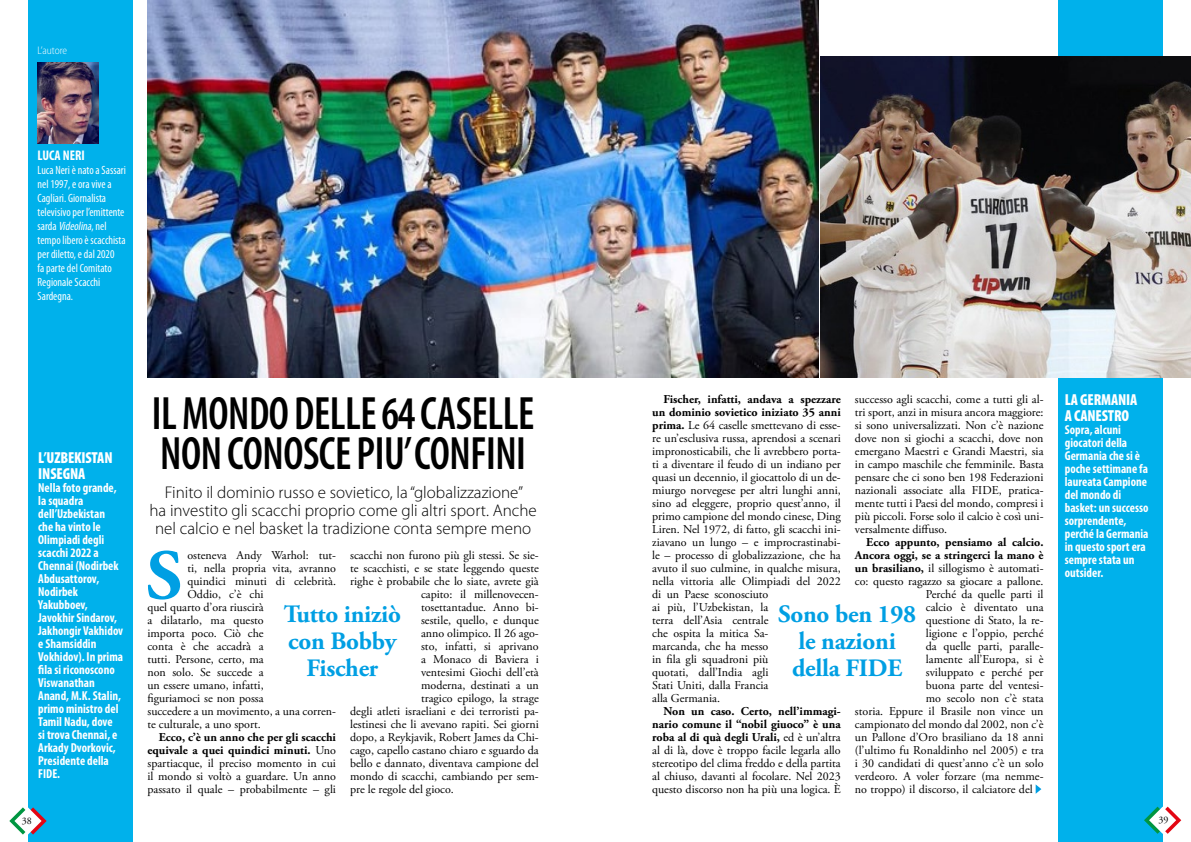
<style>
.page{position:relative;width:1191px;height:842px;background:#fff}
.page>*{position:absolute;margin:0;border:0;box-sizing:border-box;transform-origin:0 0}
.t1{font:700 70.8px "Adobe Garamond Pro";color:#009fe3}
.t2{font:600 condensed 47px/40px "Myriad Pro";letter-spacing:-.01em;color:#000;scale:.92 1}
.t3{font:700 25px/27px "Adobe Garamond Pro";letter-spacing:-.01em;color:#009fe3;text-align:center}
.t4{font:300 17px/18px "Myriad Pro";color:#000;text-align:center}
.t5{font:900 condensed 16px/16px "Myriad Pro";letter-spacing:-.01em;color:#fff;scale:.96 1}
.t6{font:700 condensed 14px "Myriad Pro";color:#fff;scale:.96 1}
.t7{font:700 condensed 13px/13px "Myriad Pro";color:#fff;scale:.96 1}
.t8{font:12px/13px "Adobe Garamond Pro";color:#000;text-align:justify}
.t9{font:condensed 12px/14px "Myriad Pro";color:#fff;scale:.96 1}
.t10{font:700 12px "Adobe Garamond Pro";color:#000}
.t11{font:300 semi-condensed 11px "Myriad Pro";color:#fff;scale:.96 1}
.t12{font:10px "Adobe Garamond Pro";color:#000}
.s1{font-style:italic}
.s2{font-weight:700}
</style>
<div class="page">
<div style="left:28px;top:0;width:105px;height:842px;background:#00b1eb"></div>
<svg style="left:9px;top:807px;width:38px;height:27px"></svg>
<div style="left:1057px;top:0;width:105px;height:842px;background:#00b1eb"></div>
<img style="left:147px;top:0;width:671px;height:377px">
<svg style="left:1144px;top:807px;width:37px;height:27px"></svg>
<svg style="left:1035px;top:784px;width:6px;height:10px"></svg>
<img style="left:821px;top:57px;width:370px;height:320px">
<img style="left:38px;top:62px;width:61px;height:82px">
<p class="t11" style="left:38px;top:45px;width:32px">L’autore</p>
<p class="t6" style="left:38px;top:146px;width:51px">LUCA NERI</p>
<p class="t9" style="left:38px;top:162px;width:93px">Luca Neri è nato a Sassari nel 1997, e ora vive a<br>Cagliari. Giornalista televisivo per l’emittente s a r d a <span class="s1">Videolina</span>, n e l tempo libero è scacchista per diletto, e dal 2020<br>fa parte del Comitato<br>Regionale Scacchi<br>Sardegna.</p>
<h3 class="t5" style="left:38px;top:449px;width:79px">L’UZBEKISTAN<br>INSEGNA</h3>
<p class="t7" style="left:38px;top:481px;width:90px">Nella foto grande, la squadra dell’Uzbekistan che ha vinto le<br>Olimpiadi degli scacchi 2022 a<br>Chennai (Nodirbek<br>Abdusattorov,<br>Nodirbek<br>Yakubboev,<br>Javokhir Sindarov,<br>Jakhongir Vakhidov e Shamsiddin<br>Vokhidov). In prima fila si riconoscono<br>Viswanathan<br>Anand, M.K. Stalin, primo ministro del<br>Tamil Nadu, dove<br>si trova Chennai, e<br>Arkady Dvorkovic,<br>Presidente della<br>FIDE.</p>
<p class="t12" style="left:22px;top:814px;width:11px">38</p>
<p class="t8" style="left:652px;top:393px;width:190px;text-align:left;text-indent:11px"><span class="s2">Fischer, infatti, andava a spezzare un dominio sovietico iniziato 35 anni prima.</span> Le 64 caselle smettevano di esse&shy;re un’esclusiva russa, aprendosi a scenari impronosticabili, che li avrebbero porta&shy;ti a diventare il feudo di un indiano per quasi un decennio, il giocattolo di un de&shy;miurgo norvegese per altri lunghi anni, sino ad eleggere, proprio quest’anno, il primo campione del mondo cinese, Ding Liren. Nel 1972, di fatto, gli scacchi ini&shy;ziavano un lungo – e improcrastinabi&shy;le – processo di globalizzazione, che ha avuto il suo culmine, in qualche misura, nella vittoria alle Olimpiadi del 2022 di un Paese sconosciuto<br>ai più, l’Uzbekistan, la<br>terra dell’Asia centrale<br>che ospita la mitica Sa-<br>marcanda, che ha messo<br>in fila gli squadroni più<br>quotati, dall’India agli<br>Stati Uniti, dalla Francia<br>alla Germania.</p>
<p class="t8" style="left:652px;top:705px;width:190px;text-indent:11px"><span class="s2">Non un caso. Certo, nell’immagi&shy;nario comune il “nobil giuoco” è una roba al di quà degli Urali,</span> ed è un’altra al di là, dove è troppo facile legarla allo stereotipo del clima freddo e della partita al chiuso, davanti al focolare. Nel 2023 questo discorso non ha più una logica. È</p>
<p class="t8" style="left:855px;top:393px;width:190px">successo agli scacchi, come a tutti gli al&shy;tri sport, anzi in misura ancora maggiore: si sono universalizzati. Non c’è nazione dove non si giochi a scacchi, dove non emergano Maestri e Grandi Maestri, sia in campo maschile che femminile. Basta pensare che ci sono ben 198 Federazioni nazionali associate alla FIDE, pratica&shy;mente tutti i Paesi del mondo, compresi i più piccoli. Forse solo il calcio è così uni&shy;versalmente diffuso.</p>
<p class="t10" style="left:866px;top:535px;width:179px">Ecco appunto, pensiamo al calcio.</p>
<p class="t10" style="left:855px;top:548px;width:190px">Ancora oggi, se a stringerci la mano è</p>
<p class="t8" style="left:855px;top:562px;width:190px"><span class="s2">un brasiliano,</span> il sillogismo è automati-</p>
<p class="t8" style="left:855px;top:575px;width:190px">co: questo ragazzo sa giocare a pallone.</p>
<p class="t8" style="left:926px;top:588px;width:119px">Perché da quelle parti il</p>
<p class="t8" style="left:926px;top:601px;width:119px">calcio è diventato una</p>
<p class="t8" style="left:926px;top:614px;width:119px">questione di Stato, la re-</p>
<p class="t8" style="left:926px;top:627px;width:119px">ligione e l’oppio, perché</p>
<p class="t8" style="left:926px;top:640px;width:119px">da quelle parti, paralle-</p>
<p class="t8" style="left:926px;top:653px;width:119px">lamente all’Europa, si è</p>
<p class="t8" style="left:926px;top:666px;width:119px">sviluppato e perché per</p>
<p class="t8" style="left:926px;top:679px;width:119px">buona parte del ventesi-</p>
<p class="t8" style="left:926px;top:692px;width:119px">mo secolo non c’è stata</p>
<p class="t8" style="left:855px;top:705px;width:190px">storia. Eppure il Brasile non vince un</p>
<p class="t8" style="left:855px;top:718px;width:190px">campionato del mondo dal 2002, non c’è</p>
<p class="t8" style="left:855px;top:731px;width:190px">un Pallone d’Oro brasiliano da 18 anni</p>
<p class="t8" style="left:855px;top:744px;width:190px">(l’ultimo fu Ronaldinho nel 2005) e tra</p>
<p class="t8" style="left:855px;top:757px;width:190px">i 30 candidati di quest’anno c’è un solo</p>
<p class="t8" style="left:855px;top:770px;width:190px">verdeoro. A voler forzare (ma nemme-</p>
<p class="t8" style="left:855px;top:783px;width:179px">no troppo) il discorso, il calciatore del</p>
<h2 class="t2" style="left:152px;top:395px;width:417px">IL MONDO DELLE 64 CASELLE<br>NON CONOSCE PIU’CONFINI</h2>
<h3 class="t4" style="left:149px;top:483px;width:389px">Finito il dominio russo e sovietico, la “globalizzazione”<br>ha investito gli scacchi proprio come gli altri sport. Anche nel calcio e nel basket la tradizione conta sempre meno</h3>
<h1 class="t1" style="left:146px;top:535px;width:37px">S</h1>
<p class="t8" style="left:187px;top:549px;width:150px">osteneva Andy Warhol: tut-</p>
<p class="t8" style="left:350px;top:549px;width:190px">scacchi non furono più gli stessi. Se sie-</p>
<p class="t8" style="left:350px;top:562px;width:190px">te scacchisti, e se state leggendo queste</p>
<p class="t8" style="left:350px;top:575px;width:190px">righe è probabile che lo siate, avrete già</p>
<p class="t8" style="left:421px;top:588px;width:119px">capito: il millenovecen-</p>
<p class="t8" style="left:421px;top:601px;width:119px">tosettantadue. Anno bi-</p>
<p class="t8" style="left:421px;top:614px;width:119px">sestile, quello, e dunque</p>
<p class="t8" style="left:421px;top:627px;width:119px">anno olimpico. Il 26 ago-</p>
<p class="t8" style="left:421px;top:640px;width:119px">sto, infatti, si aprivano</p>
<p class="t8" style="left:421px;top:653px;width:119px">a Monaco di Baviera i</p>
<p class="t8" style="left:421px;top:666px;width:119px">ventesimi Giochi dell’età</p>
<p class="t8" style="left:421px;top:679px;width:119px">moderna, destinati a un</p>
<p class="t8" style="left:421px;top:692px;width:119px">tragico epilogo, la strage</p>
<p class="t8" style="left:350px;top:705px;width:190px">degli atleti israeliani e dei terroristi pa-</p>
<p class="t8" style="left:350px;top:718px;width:190px">lestinesi che li avevano rapiti. Sei giorni</p>
<p class="t8" style="left:350px;top:731px;width:190px">dopo, a Reykjavik, Robert James da Chi-</p>
<p class="t8" style="left:350px;top:744px;width:190px">cago, capello castano chiaro e sguardo da</p>
<p class="t8" style="left:350px;top:757px;width:190px">bello e dannato, diventava campione del</p>
<p class="t8" style="left:350px;top:770px;width:190px">mondo di scacchi, cambiando per sem-</p>
<p class="t8" style="left:350px;top:783px;width:105px">pre le regole del gioco.</p>
<p class="t8" style="left:187px;top:562px;width:150px">ti, nella propria vita, avranno</p>
<p class="t8" style="left:187px;top:575px;width:150px">quindici minuti di celebrità.</p>
<p class="t8" style="left:187px;top:588px;width:78px">Oddio, c’è chi</p>
<p class="t8" style="left:147px;top:601px;width:118px">quel quarto d’ora riuscirà</p>
<p class="t8" style="left:147px;top:614px;width:118px">a dilatarlo, ma questo</p>
<p class="t8" style="left:147px;top:627px;width:118px">importa poco. Ciò che</p>
<p class="t8" style="left:147px;top:640px;width:118px">conta è che accadrà a</p>
<p class="t8" style="left:147px;top:653px;width:118px">tutti. Persone, certo, ma</p>
<p class="t8" style="left:147px;top:666px;width:118px">non solo. Se succede a</p>
<p class="t8" style="left:147px;top:679px;width:118px">un essere umano, infatti,</p>
<p class="t8" style="left:147px;top:692px;width:118px">figuriamoci se non possa</p>
<p class="t8" style="left:147px;top:705px;width:190px">succedere a un movimento, a una corren-</p>
<p class="t8" style="left:147px;top:718px;width:115px">te culturale, a uno sport.</p>
<p class="t8" style="left:147px;top:731px;width:190px;text-indent:11px"><span class="s2">Ecco, c’è un anno che per gli scacchi equivale a quei quindici minuti.</span> Uno spartiacque, il preciso momento in cui il mondo si voltò a guardare. Un anno passato il quale – probabilmente – gli</p>
<h3 class="t3" style="left:284px;top:601px;width:119px">Tutto iniziò con Bobby<br>Fischer</h3>
<h3 class="t3" style="left:778px;top:601px;width:139px">Sono ben 198 le nazioni della FIDE</h3>
<h3 class="t5" style="left:1064px;top:392px;width:77px">LA GERMANIA<br>A CANESTRO</h3>
<p class="t7" style="left:1064px;top:423px;width:89px">Sopra, alcuni giocatori della<br>Germania che si è poche settimane fa laureata Campione del mondo di basket: un successo sorprendente, perché la Germania in questo sport era sempre stata un outsider.</p>
<p class="t12" style="left:1158px;top:814px;width:11px">39</p>
</div>
